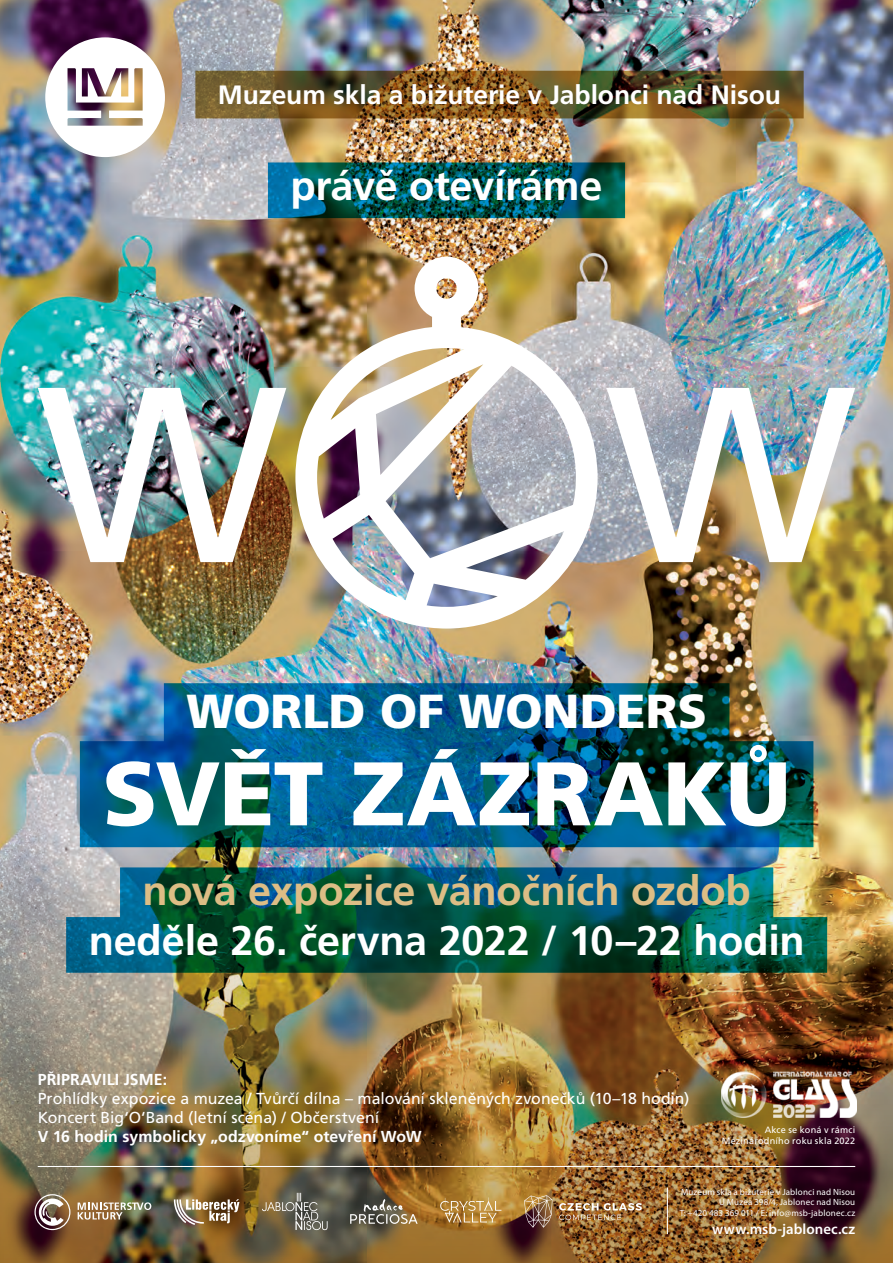
<style>
.page{position:relative;width:893px;height:1263px;background:#fff}
.page>*{position:absolute;margin:0;border:0;box-sizing:border-box;transform-origin:0 0}
.t1{font:900 90.15px "Frutiger CE";letter-spacing:-.01em;color:#fff}
.t2{font:900 47.7px "Frutiger CE";color:#fff}
.t3{font:700 41.4px "Frutiger CE";letter-spacing:-.01em;color:#fff}
.t4{font:700 41.4px "Frutiger CE";letter-spacing:-.01em;color:#ddbd85}
.t5{font:700 26.55px "Frutiger CE";letter-spacing:-.005em;color:#fff}
.t6{font:15.9px/19px "Frutiger CE";color:#fff}
.t7{font:700 15.9px "Frutiger CE";letter-spacing:.005em;color:#fff}
.t8{font:600 14.85px "Myriad Pro";letter-spacing:.005em;color:#fff}
.t9{font:9.15px/10.9px "Frutiger CE";letter-spacing:.02em;color:#fff;text-align:right}
.t10{font:9px/10.8px "Myriad Pro";letter-spacing:.02em;color:#fff;text-align:right}
</style>
<div class="page">
<img style="left:0;top:0;width:893px;height:844px">
<img style="left:0;top:844px;width:893px;height:419px">
<img style="left:45px;top:37px;width:120px;height:120px">
<hr style="left:667px;top:1187px;width:1px;height:47px;background:#fff">
<svg style="left:78px;top:1202px;width:73px;height:17px"></svg>
<svg style="left:35px;top:1194px;width:35px;height:36px"></svg>
<svg style="left:350px;top:1199px;width:68px;height:25px;background:#80735c"></svg>
<svg style="left:174px;top:1199px;width:65px;height:26px"></svg>
<svg style="left:440px;top:1197px;width:61px;height:26px;background:#bf9654"></svg>
<svg style="left:559px;top:1203px;width:83px;height:17px"></svg>
<svg style="left:524px;top:1195px;width:28px;height:33px"></svg>
<svg style="left:262px;top:1193px;width:66px;height:37px;background:#7a725f"></svg>
<img style="left:721px;top:1070px;width:135px;height:48px">
<hr style="left:38px;top:1166px;width:817px;height:1px;background:#fff">
<img style="left:38px;top:257px;width:817px;height:371px">
<svg style="left:164px;top:683px;width:565px;height:58px;background:#00557e"></svg>
<svg style="left:80px;top:741px;width:733px;height:106px;background:#005474"></svg>
<svg style="left:120px;top:867px;width:653px;height:50px;background:#01575e"></svg>
<svg style="left:66px;top:917px;width:761px;height:56px;background:#005041"></svg>
<svg style="left:268px;top:162px;width:357px;height:56px;background:#01575c"></svg>
<img style="left:195px;top:71px;width:609px;height:47px">
<h3 class="t5" style="left:218px;top:79px;width:565px">Muzeum skla a bižuterie v Jablonci nad Nisou</h3>
<h3 class="t3" style="left:290px;top:162px;width:314px">právě otevíráme</h3>
<h2 class="t2" style="left:186px;top:684px;width:522px">WORLD OF WONDERS</h2>
<h1 class="t1" style="left:102px;top:743px;width:690px">SVĚT ZÁZRAKŮ</h1>
<h3 class="t4" style="left:143px;top:867px;width:610px">nová expozice vánočních ozdob</h3>
<h3 class="t3" style="left:89px;top:917px;width:717px">neděle 26. června 2022 / 10–22 hodin</h3>
<p class="t7" style="left:38px;top:1070px;width:131px">PŘIPRAVILI JSME:</p>
<p class="t6" style="left:38px;top:1089px;width:653px">Prohlídky expozice a muzea / Tvůrčí dílna – malování skleněných zvonečků (10–18 hodin)<br>Koncert Big‘O‘Band (letní scéna) / Občerstvení</p>
<p class="t7" style="left:38px;top:1127px;width:386px">V 16 hodin symbolicky „odzvoníme“ otevření WoW</p>
<p class="t9" style="left:722px;top:1124px;width:135px">Akce se koná v rámci<br>Mezinárodního roku skla 2022</p>
<p class="t10" style="left:680px;top:1186px;width:177px">Muzeum skla a bižuterie v Jablonci nad Nisou<br>U Muzea 398/4, Jablonec nad Nisou<br>T: +420 483 369 011 / E: info@msb-jablonec.cz</p>
<p class="t8" style="left:712px;top:1220px;width:144px">www.msb-jablonec.cz</p>
</div>
